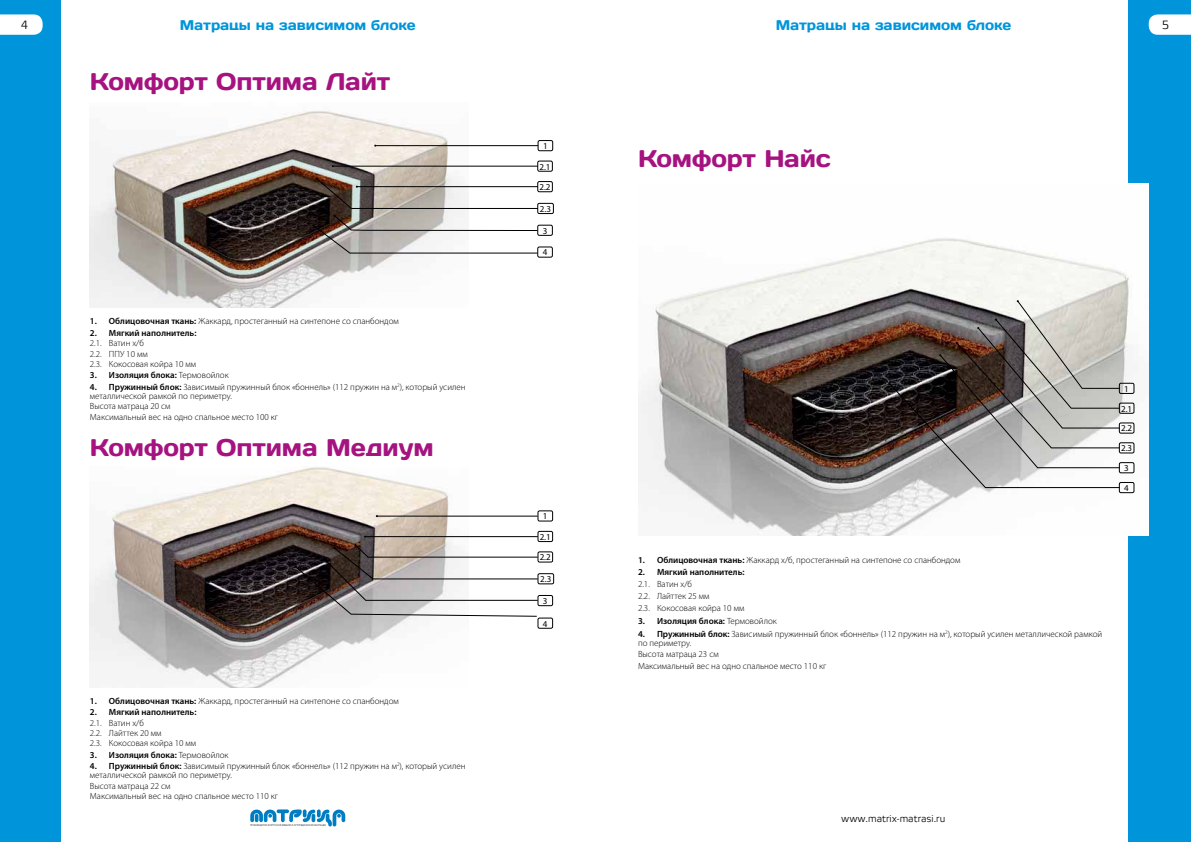
<style>
.page{position:relative;width:1191px;height:842px;background:#fff}
.page>*{position:absolute;margin:0;border:0;box-sizing:border-box;transform-origin:0 0}
.t1{font:24px "Days";letter-spacing:-.005em;color:#a61380}
.t2{font:14px "Days";color:#0095db}
.t3{font:12px "Elektra Light Pro";color:#000}
.t4{font:10px "Elektra Light Pro";color:#000}
.t5{font:300 9px/10.4px "Myriad Pro";color:#000}
.t6{font:600 9px "Myriad Pro";color:#000}
.t7{font:9px "Myriad Pro";color:#000}
.s1{font-weight:600}
.s2{font-weight:300}
</style>
<div class="page">
<div style="left:0;top:0;width:61px;height:842px;background:#0095db"></div>
<div style="left:1128px;top:0;width:63px;height:842px;background:#0095db"></div>
<svg style="left:0;top:14px;width:43px;height:21px"></svg>
<svg style="left:1148px;top:14px;width:43px;height:21px"></svg>
<svg style="left:250px;top:809px;width:95px;height:18px"></svg>
<img style="left:90px;top:111px;width:378px;height:197px">
<hr style="left:375px;top:145px;width:163px;height:1px;background:#000">
<hr style="left:333px;top:166px;width:205px;height:1px;background:#000">
<svg style="left:315px;top:177px;width:222px;height:32px"></svg>
<svg style="left:312px;top:215px;width:225px;height:39px"></svg>
<div style="left:538px;top:140px;width:15px;height:11px;border:1px solid #000;border-radius:2px"></div>
<div style="left:537px;top:161px;width:15px;height:10px;border:1px solid #000;border-radius:2px"></div>
<div style="left:537px;top:181px;width:15px;height:11px;border:1px solid #000;border-radius:2px"></div>
<div style="left:537px;top:203px;width:16px;height:11px;border:1px solid #000;border-radius:2px"></div>
<div style="left:537px;top:225px;width:15px;height:11px;border:1px solid #000;border-radius:2px"></div>
<div style="left:537px;top:247px;width:15px;height:10px;border:1px solid #000;border-radius:2px"></div>
<img style="left:90px;top:467px;width:378px;height:220px">
<hr style="left:377px;top:516px;width:161px;height:1px;background:#000">
<hr style="left:365px;top:536px;width:173px;height:1px;background:#000">
<svg style="left:294px;top:544px;width:244px;height:73px"></svg>
<div style="left:538px;top:511px;width:15px;height:10px;border:1px solid #000;border-radius:2px"></div>
<div style="left:538px;top:531px;width:15px;height:11px;border:1px solid #000;border-radius:2px"></div>
<div style="left:538px;top:552px;width:15px;height:10px;border:1px solid #000;border-radius:2px"></div>
<div style="left:538px;top:573px;width:16px;height:11px;border:1px solid #000;border-radius:2px"></div>
<div style="left:538px;top:595px;width:15px;height:11px;border:1px solid #000;border-radius:2px"></div>
<div style="left:538px;top:618px;width:15px;height:10px;border:1px solid #000;border-radius:2px"></div>
<img style="left:638px;top:184px;width:510px;height:352px">
<svg style="left:888px;top:300px;width:232px;height:188px;background:#95908c"></svg>
<div style="left:1119px;top:383px;width:15px;height:11px;border:1px solid #000;border-radius:2px"></div>
<div style="left:1119px;top:403px;width:15px;height:10px;border:1px solid #000;border-radius:2px"></div>
<div style="left:1119px;top:423px;width:15px;height:10px;border:1px solid #000;border-radius:2px"></div>
<div style="left:1119px;top:442px;width:15px;height:11px;border:1px solid #000;border-radius:2px"></div>
<div style="left:1119px;top:462px;width:15px;height:11px;border:1px solid #000;border-radius:2px"></div>
<div style="left:1119px;top:482px;width:15px;height:11px;border:1px solid #000;border-radius:2px"></div>
<h2 class="t2" style="left:180px;top:16px;width:237px">Матрацы на зависимом блоке</h2>
<h2 class="t2" style="left:775px;top:16px;width:237px">Матрацы на зависимом блоке</h2>
<h3 class="t3" style="left:21px;top:18px;width:9px">4</h3>
<h3 class="t3" style="left:1161px;top:18px;width:9px">5</h3>
<h1 class="t1" style="left:90px;top:66px;width:302px">Комфорт Оптима Лайт</h1>
<p class="t5" style="left:90px;top:316px;width:310px"><span class="s1">1. Облицовочная ткань:</span> Жаккард, простеганный на синтепоне со спанбондом</p>
<p class="t6" style="left:90px;top:327px;width:108px">2. Мягкий наполнитель:</p>
<p class="t5" style="left:90px;top:338px;width:108px">2.1. Ватин х/б<br>2.2. ППУ 10 мм<br>2.3. Кокосовая койра 10 мм</p>
<p class="t6" style="left:90px;top:370px;width:140px">3. Изоляция блока: <span class="s2">Термовойлок</span></p>
<p class="t5" style="left:90px;top:382px;width:377px;line-height:9px"><span class="s1">4. Пружинный блок:</span> Зависимый пружинный блок «боннель» (112 пружин на м<sup>2</sup>), который усилен металлической рамкой по периметру.</p>
<p class="t5" style="left:90px;top:401px;width:190px">Высота матраца 20 см<br>Максимальный вес на одно спальное место 100 кг</p>
<h1 class="t1" style="left:90px;top:432px;width:345px">Комфорт Оптима Медиум</h1>
<p class="t5" style="left:90px;top:695px;width:310px"><span class="s1">1. Облицовочная ткань:</span> Жаккард, простеганный на синтепоне со спанбондом</p>
<p class="t6" style="left:90px;top:706px;width:108px">2. Мягкий наполнитель:</p>
<p class="t5" style="left:90px;top:717px;width:108px">2.1. Ватин х/б<br>2.2. Лайттек 20 мм<br>2.3. Кокосовая койра 10 мм</p>
<p class="t6" style="left:90px;top:749px;width:140px">3. Изоляция блока: <span class="s2">Термовойлок</span></p>
<p class="t5" style="left:90px;top:762px;width:377px;line-height:9px"><span class="s1">4. Пружинный блок:</span> Зависимый пружинный блок «боннель» (112 пружин на м<sup>2</sup>), который усилен металлической рамкой по периметру.</p>
<p class="t5" style="left:90px;top:780px;width:190px">Высота матраца 22 см<br>Максимальный вес на одно спальное место 110 кг</p>
<p class="t7" style="left:543px;top:140px;width:6px">1</p>
<p class="t7" style="left:539px;top:161px;width:13px">2.1</p>
<p class="t7" style="left:539px;top:181px;width:13px">2.2</p>
<p class="t7" style="left:540px;top:203px;width:13px">2.3</p>
<p class="t7" style="left:542px;top:225px;width:6px">3</p>
<p class="t7" style="left:542px;top:247px;width:6px">4</p>
<p class="t7" style="left:543px;top:511px;width:6px">1</p>
<p class="t7" style="left:539px;top:531px;width:13px">2.1</p>
<p class="t7" style="left:539px;top:552px;width:13px">2.2</p>
<p class="t7" style="left:540px;top:574px;width:13px">2.3</p>
<p class="t7" style="left:543px;top:595px;width:6px">3</p>
<p class="t7" style="left:543px;top:618px;width:6px">4</p>
<h1 class="t1" style="left:638px;top:143px;width:194px">Комфорт Найс</h1>
<p class="t7" style="left:1124px;top:383px;width:6px">1</p>
<p class="t7" style="left:1121px;top:403px;width:13px">2.1</p>
<p class="t7" style="left:1121px;top:423px;width:13px">2.2</p>
<p class="t7" style="left:1121px;top:443px;width:13px">2.3</p>
<p class="t7" style="left:1124px;top:462px;width:6px">3</p>
<p class="t7" style="left:1124px;top:482px;width:6px">4</p>
<p class="t5" style="left:638px;top:554px;width:324px"><span class="s1">1. Облицовочная ткань:</span> Жаккард х/б, простеганный на синтепоне со спанбондом</p>
<p class="t6" style="left:638px;top:567px;width:108px">2. Мягкий наполнитель:</p>
<p class="t5" style="left:638px;top:578px;width:108px;line-height:11.8px">2.1. Ватин х/б<br>2.2. Лайттек 25 мм<br>2.3. Кокосовая койра 10 мм</p>
<p class="t6" style="left:638px;top:615px;width:140px">3. Изоляция блока: <span class="s2">Термовойлок</span></p>
<p class="t5" style="left:638px;top:629px;width:466px;line-height:9px"><span class="s1">4. Пружинный блок:</span> Зависимый пружинный блок «боннель» (112 пружин на м<sup>2</sup>), который усилен металлической рамкой по периметру.</p>
<p class="t5" style="left:638px;top:648px;width:190px;line-height:11.8px">Высота матраца 23 см<br>Максимальный вес на одно спальное место 110 кг</p>
<p class="t4" style="left:841px;top:813px;width:106px">www.matrix-matrasi.ru</p>
</div>
